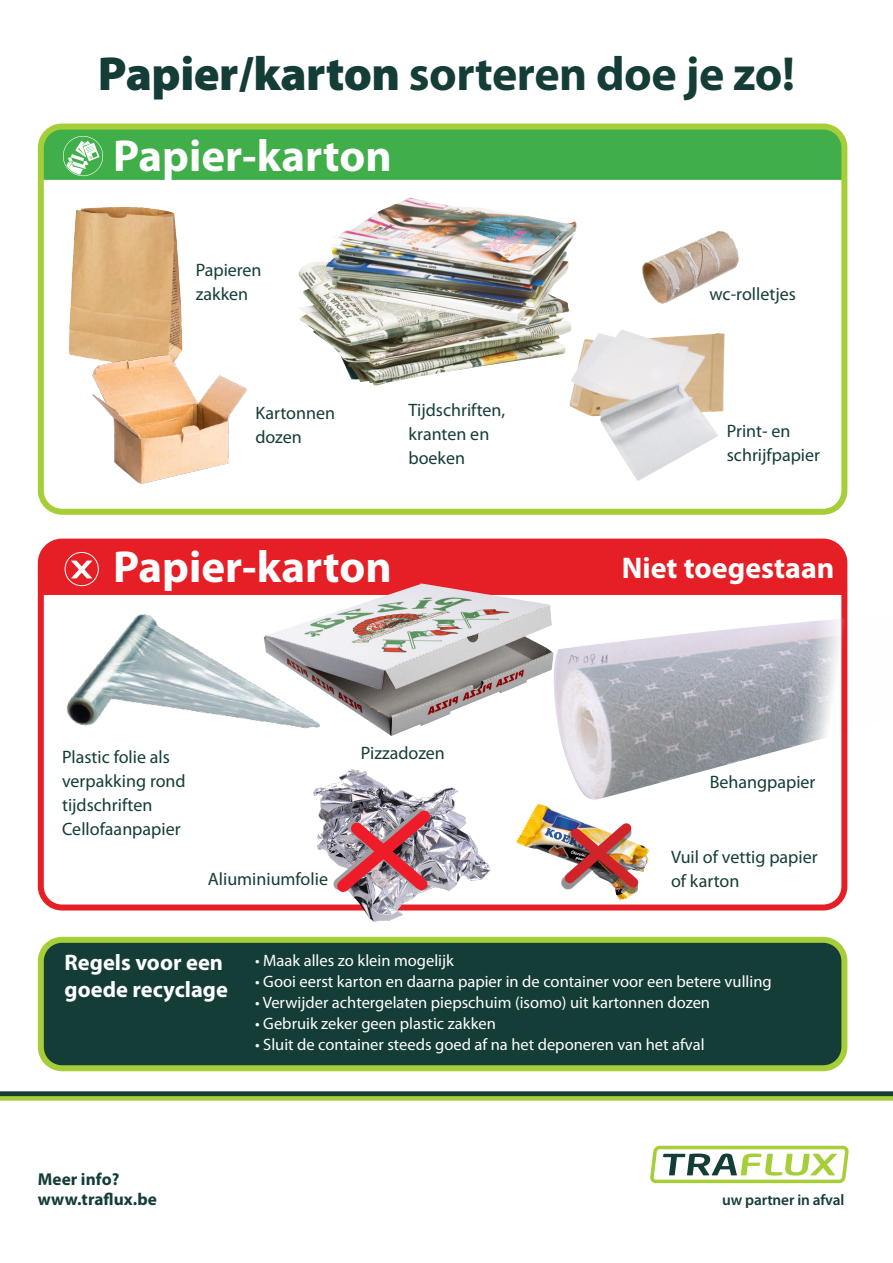
<style>
.page{position:relative;width:893px;height:1263px;background:#fff}
.page>*{position:absolute;margin:0;border:0;box-sizing:border-box;transform-origin:0 0}
.t1{font:700 48px "Myriad Pro";letter-spacing:-.01em;color:#143d38}
.t2{font:700 45px "Myriad Pro";color:#fff}
.t3{font:700 30px "Myriad Pro";color:#fff}
.t4{font:700 22.5px "Myriad Pro";color:#fff}
.t5{font:18px/24px "Myriad Pro";color:#143d38}
.t6{font:700 17.25px "Myriad Pro";letter-spacing:.005em;color:#143d38}
.t7{font:16.5px "Myriad Pro";color:#fff}
.t8{font:600 15.3px "Myriad Pro";letter-spacing:-.01em;color:#143d38}
.s1{font-weight:900}
</style>
<div class="page">
<div style="left:0;top:1096px;width:893px;height:5px;background:#a6ce39"></div>
<div style="left:0;top:1091px;width:893px;height:5px;background:#143d38"></div>
<svg style="left:650px;top:1146px;width:199px;height:37px"></svg>
<div style="left:45px;top:130px;width:795px;height:50px;background:#40ae49"></div>
<div style="left:38px;top:123px;width:809px;height:392px;border:6px solid #a6ce39;border-radius:21px"></div>
<img style="left:62px;top:135px;width:41px;height:42px">
<img style="left:298px;top:197px;width:279px;height:189px">
<img style="left:569px;top:329px;width:156px;height:152px">
<img style="left:642px;top:231px;width:97px;height:73px">
<img style="left:69px;top:206px;width:114px;height:151px">
<img style="left:83px;top:350px;width:164px;height:134px">
<div style="left:41px;top:940px;width:803px;height:128px;background:#143d38;border-radius:21px"></div>
<div style="left:38px;top:937px;width:809px;height:134px;border:6px solid #a6ce39;border-radius:21px"></div>
<div style="left:38px;top:539px;width:809px;height:371px;border:6px solid #e61e25;border-radius:21px"></div>
<img style="left:66px;top:614px;width:198px;height:112px">
<img style="left:264px;top:595px;width:289px;height:141px">
<img style="left:553px;top:614px;width:295px;height:187px">
<img style="left:590px;top:823px;width:57px;height:74px">
<img style="left:259px;top:745px;width:331px;height:199px">
<svg style="left:322px;top:798px;width:119px;height:105px;background:#b38a93"></svg>
<div style="left:41px;top:542px;width:803px;height:53px;background:#e61e25"></div>
<p class="t1" style="left:98px;top:43px;width:698px"><span class="s1">Papier/karton</span> sorteren doe je zo!</p>
<p class="t2" style="left:113px;top:126px;width:280px">Papier-karton</p>
<p class="t5" style="left:196px;top:258px;width:67px">Papieren</p>
<p class="t5" style="left:196px;top:282px;width:54px">zakken</p>
<p class="t5" style="left:255px;top:400px;width:81px">Kartonnen</p>
<p class="t5" style="left:255px;top:424px;width:48px">dozen</p>
<p class="t5" style="left:408px;top:398px;width:98px">Tijdschriften, kranten en</p>
<p class="t5" style="left:408px;top:446px;width:58px">boeken</p>
<p class="t2" style="left:113px;top:538px;width:280px">Papier-karton</p>
<p class="t5" style="left:62px;top:745px;width:125px">Plastic folie als verpakking rond tijdschriften</p>
<p class="t5" style="left:62px;top:817px;width:120px">Cellofaanpapier</p>
<p class="t5" style="left:208px;top:867px;width:122px">Aliuminiumfolie</p>
<p class="t5" style="left:361px;top:740px;width:86px">Pizzadozen</p>
<p class="t5" style="left:709px;top:281px;width:88px">wc-rolletjes</p>
<p class="t5" style="left:727px;top:419px;width:65px">Print- en</p>
<p class="t5" style="left:727px;top:443px;width:95px">schrijfpapier</p>
<p class="t3" style="left:622px;top:548px;width:214px">Niet toegestaan</p>
<p class="t5" style="left:710px;top:770px;width:107px">Behangpapier</p>
<p class="t5" style="left:671px;top:845px;width:148px">Vuil of vettig papier</p>
<p class="t5" style="left:671px;top:869px;width:70px">of karton</p>
<p class="t4" style="left:65px;top:948px;width:160px">Regels voor een</p>
<p class="t4" style="left:65px;top:975px;width:165px">goede recyclage</p>
<p class="t7" style="left:255px;top:950px;width:200px">• Maak alles zo klein mogelijk</p>
<p class="t7" style="left:255px;top:971px;width:518px">• Gooi eerst karton en daarna papier in de container voor een betere vulling</p>
<p class="t7" style="left:255px;top:992px;width:456px">• Verwijder achtergelaten piepschuim (isomo) uit kartonnen dozen</p>
<p class="t7" style="left:255px;top:1013px;width:242px">• Gebruik zeker geen plastic zakken</p>
<p class="t7" style="left:255px;top:1034px;width:451px">• Sluit de container steeds goed af na het deponeren van het afval</p>
<p class="t6" style="left:38px;top:1167px;width:83px">Meer info?</p>
<p class="t6" style="left:38px;top:1188px;width:121px">www.traflux.be</p>
<p class="t8" style="left:722px;top:1191px;width:124px">uw partner in afval</p>
</div>
